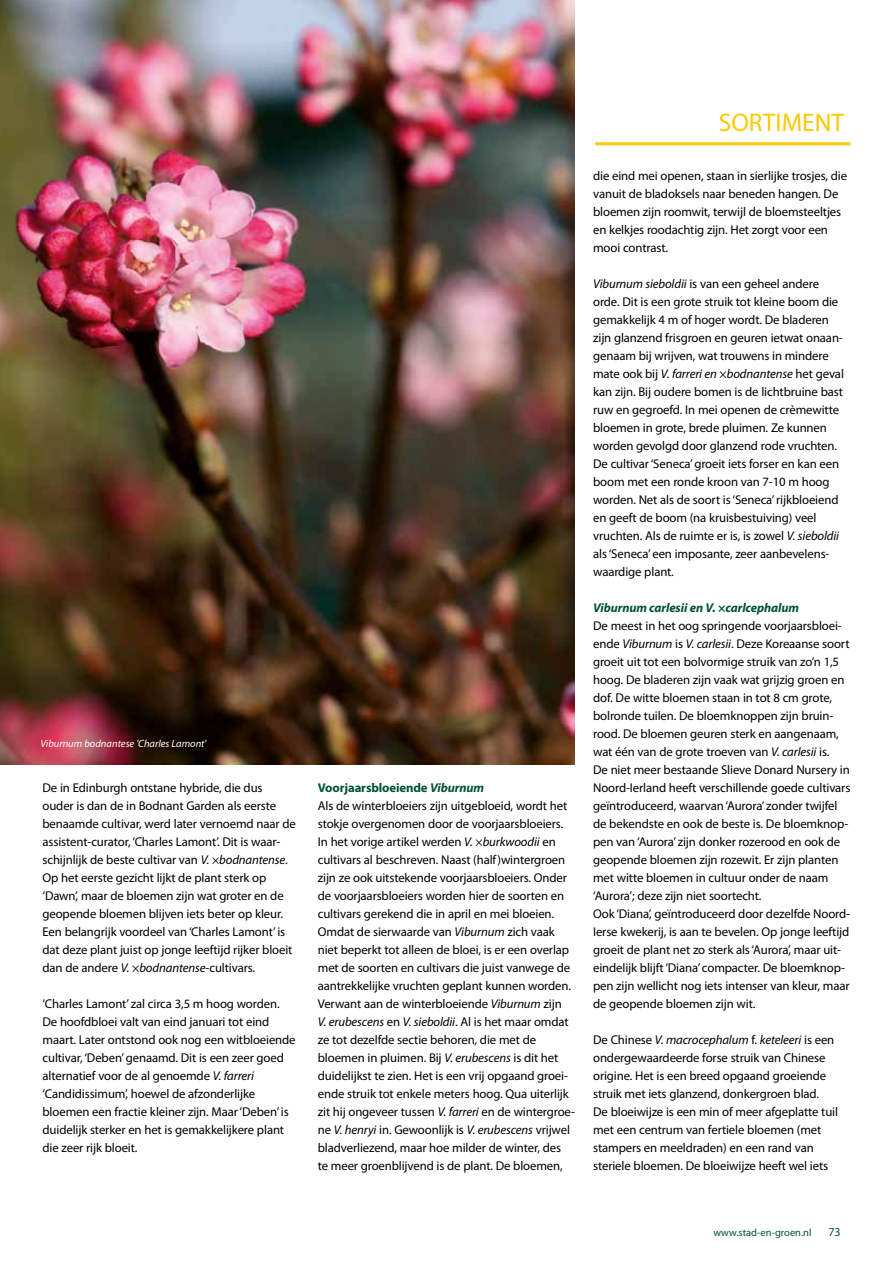
<style>
.page{position:relative;width:893px;height:1263px;background:#fff}
.page>*{position:absolute;margin:0;border:0;box-sizing:border-box;transform-origin:0 0}
.t1{font:25.5px "Myriad Pro";color:#fec800}
.t2{font:12.75px/18px "Myriad Pro";letter-spacing:-.01em;color:#000}
.t3{font:italic 700 12.75px "Myriad Pro";letter-spacing:-.01em;color:#005139}
.t4{font:12px "Myriad Pro";color:#005139}
.t5{font:italic 10.5px "Myriad Pro";color:#fff}
.t6{font:10.5px "Myriad Pro";color:#005139}
.s1{font-style:italic}
.s2{font-weight:700;color:#005139}
.s3{font-weight:700;font-style:italic;color:#005139}
</style>
<div class="page">
<hr style="left:595px;top:142px;width:255px;height:3px;background:#fec800">
<img style="left:0;top:0;width:574px;height:765px">
<p class="t5" style="left:40px;top:737px;width:167px">Viburnum bodnantese 'Charles Lamont'</p>
<p class="t2" style="left:43px;top:779px;width:255px">De in Edinburgh ontstane hybride, die dus ouder is dan de in Bodnant Garden als eerste benaamde cultivar, werd later vernoemd naar de assistent-curator, ‘Charles Lamont’. Dit is waar&shy;schijnlijk de beste cultivar van <span class="s1">V. ×bodnantense</span>.<br>Op het eerste gezicht lijkt de plant sterk op ‘Dawn’, maar de bloemen zijn wat groter en de geopende bloemen blijven iets beter op kleur.<br>Een belangrijk voordeel van ‘Charles Lamont’ is dat deze plant juist op jonge leeftijd rijker bloeit dan de andere <span class="s1">V. ×bodnantense</span>-cultivars.</p>
<p class="t2" style="left:43px;top:995px;width:255px">‘Charles Lamont’ zal circa 3,5 m hoog worden.<br>De hoofdbloei valt van eind januari tot eind maart. Later ontstond ook nog een witbloeiende cultivar, ‘Deben’ genaamd. Dit is een zeer goed alternatief voor de al genoemde <span class="s1">V. farreri </span>‘Candidissimum’, hoewel de afzonderlijke bloemen een fractie kleiner zijn. Maar ‘Deben’ is duidelijk sterker en het is gemakkelijkere plant die zeer rijk bloeit.</p>
<p class="t2" style="left:318px;top:779px;width:259px"><span class="s2">Voorjaarsbloeiende</span> <span class="s3">Viburnum<br></span>Als de winterbloeiers zijn uitgebloeid, wordt het stokje overgenomen door de voorjaarsbloeiers.<br>In het vorige artikel werden <span class="s1">V. ×burkwoodii</span> en cultivars al beschreven. Naast (half)wintergroen zijn ze ook uitstekende voorjaarsbloeiers. Onder de voorjaarsbloeiers worden hier de soorten en cultivars gerekend die in april en mei bloeien.<br>Omdat de sierwaarde van <span class="s1">Viburnum</span> zich vaak niet beperkt tot alleen de bloei, is er een overlap met de soorten en cultivars die juist vanwege de aantrekkelijke vruchten geplant kunnen worden.<br>Verwant aan de winterbloeiende <span class="s1">Viburnum</span> zijn<br><span class="s1">V. erubescens</span> en <span class="s1">V. sieboldii</span>. Al is het maar omdat ze tot dezelfde sectie behoren, die met de bloemen in pluimen. Bij <span class="s1">V. erubescens</span> is dit het duidelijkst te zien. Het is een vrij opgaand groei&shy;ende struik tot enkele meters hoog. Qua uiterlijk zit hij ongeveer tussen <span class="s1">V. farreri</span> en de wintergroe&shy;ne <span class="s1">V. henryi</span> in. Gewoonlijk is <span class="s1">V. erubescens</span> vrijwel bladverliezend, maar hoe milder de winter, des<br>te meer groenblijvend is de plant. De bloemen,</p>
<h1 class="t1" style="left:719px;top:107px;width:127px">SORTIMENT</h1>
<p class="t2" style="left:593px;top:167px;width:255px">die eind mei openen, staan in sierlijke trosjes, die vanuit de bladoksels naar beneden hangen. De bloemen zijn roomwit, terwijl de bloemsteeltjes en kelkjes roodachtig zijn. Het zorgt voor een mooi contrast.</p>
<p class="t2" style="left:593px;top:275px;width:252px"><span class="s1">Viburnum sieboldii</span> is van een geheel andere orde. Dit is een grote struik tot kleine boom die gemakkelijk 4 m of hoger wordt. De bladeren zijn glanzend frisgroen en geuren ietwat onaan&shy;genaam bij wrijven, wat trouwens in mindere mate ook bij <span class="s1">V. farreri en ×bodnantense</span> het geval kan zijn. Bij oudere bomen is de lichtbruine bast ruw en gegroefd. In mei openen de crèmewitte bloemen in grote, brede pluimen. Ze kunnen worden gevolgd door glanzend rode vruchten.<br>De cultivar ‘Seneca’ groeit iets forser en kan een boom met een ronde kroon van 7-10 m hoog worden. Net als de soort is ‘Seneca’ rijkbloeiend en geeft de boom (na kruisbestuiving) veel vruchten. Als de ruimte er is, is zowel <span class="s1">V. sieboldii </span>als ‘Seneca’ een imposante, zeer aanbevelens&shy;waardige plant.</p>
<p class="t3" style="left:593px;top:600px;width:207px">Viburnum carlesii en V. ×carlcephalum</p>
<p class="t2" style="left:593px;top:617px;width:259px">De meest in het oog springende voorjaarsbloei&shy;ende <span class="s1">Viburnum</span> is <span class="s1">V. carlesii</span>. Deze Koreaanse soort groeit uit tot een bolvormige struik van zo’n 1,5 hoog. De bladeren zijn vaak wat grijzig groen en dof. De witte bloemen staan in tot 8 cm grote, bolronde tuilen. De bloemknoppen zijn bruin&shy;rood. De bloemen geuren sterk en aangenaam, wat één van de grote troeven van <span class="s1">V. carlesii</span> is.<br>De niet meer bestaande Slieve Donard Nursery in Noord-Ierland heeft verschillende goede cultivars geïntroduceerd, waarvan ‘Aurora’ zonder twijfel de bekendste en ook de beste is. De bloemknop&shy;pen van ‘Aurora’ zijn donker rozerood en ook de geopende bloemen zijn rozewit. Er zijn planten met witte bloemen in cultuur onder de naam ‘Aurora’; deze zijn niet soortecht.<br>Ook ‘Diana’, geïntroduceerd door dezelfde Noord-Ierse kwekerij, is aan te bevelen. Op jonge leeftijd groeit de plant net zo sterk als ‘Aurora’, maar uit&shy;eindelijk blijft ‘Diana’ compacter. De bloemknop&shy;pen zijn wellicht nog iets intenser van kleur, maar de geopende bloemen zijn wit.</p>
<p class="t2" style="left:593px;top:1031px;width:247px">De Chinese <span class="s1">V. macrocephalum</span> f. <span class="s1">keteleeri</span> is een ondergewaardeerde forse struik van Chinese origine. Het is een breed opgaand groeiende struik met iets glanzend, donkergroen blad.<br>De bloeiwijze is een min of meer afgeplatte tuil met een centrum van fertiele bloemen (met stampers en meeldraden) en een rand van steriele bloemen. De bloeiwijze heeft wel iets</p>
<p class="t6" style="left:713px;top:1226px;width:100px">www.stad-en-groen.nl</p>
<p class="t4" style="left:828px;top:1224px;width:14px">73</p>
</div>
